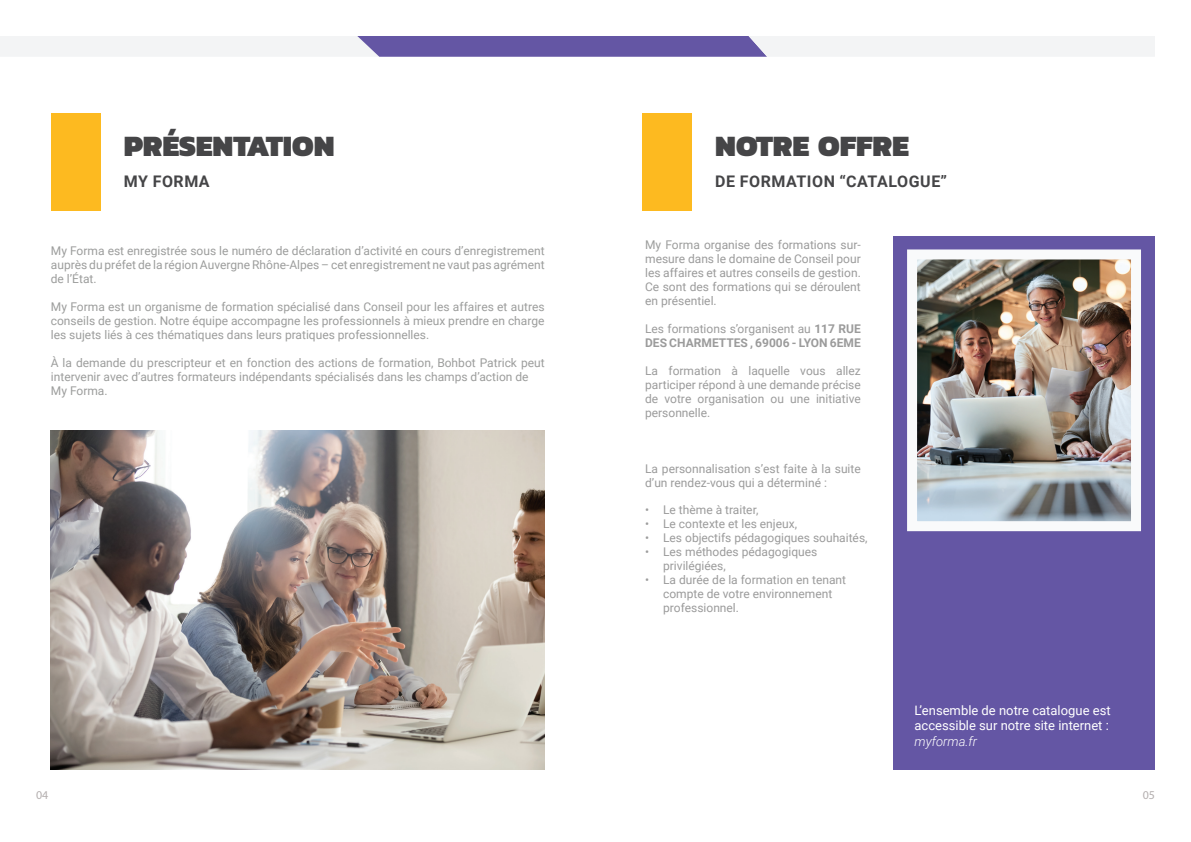
<style>
.page{position:relative;width:1191px;height:842px;background:#fff}
.page>*{position:absolute;margin:0;border:0;box-sizing:border-box;transform-origin:0 0}
.t1{font:900 30px "Kanit";color:#454547}
.t2{font:700 16px "Roboto";letter-spacing:.035em;color:#454547}
.t3{font:13px/15.6px "Roboto";color:#fff}
.t4{font:italic 300 13px "Roboto";color:#fff}
.t5{font:12px/14px "Roboto";color:#9c9d9c;text-align:justify}
.t6{font:12px/14px "Roboto";color:#9b9b9b}
.t7{font:700 12px/14px "Roboto";color:#9b9b9b}
.t8{font:12px "Myriad Pro";color:#b4afaf}
.s1{color:#9c9d9c}
.s2{font-weight:400}
</style>
<div class="page">
<div style="left:51px;top:113px;width:49px;height:97px;background:#fdba20"></div>
<img style="left:51px;top:431px;width:493px;height:339px">
<svg style="left:0;top:36px;width:1155px;height:21px"></svg>
<div style="left:893px;top:236px;width:262px;height:534px;background:#6456a4"></div>
<img style="left:918px;top:260px;width:212px;height:260px">
<div style="left:907px;top:249px;width:234px;height:282px;border:10px solid #f9fafb"></div>
<div style="left:642px;top:113px;width:50px;height:97px;background:#fdba20"></div>
<h1 class="t1" style="left:124px;top:121px;width:212px">PRÉSENTATION</h1>
<h2 class="t2" style="left:124px;top:170px;width:88px">MY FORMA</h2>
<p class="t5" style="left:51px;top:243px;width:495px">My Forma est enregistrée sous le numéro de déclaration d’activité en cours d’enregistrement auprès du préfet de la région Auvergne Rhône-Alpes – cet enregistrement ne vaut pas agrément de l’État.</p>
<p class="t5" style="left:51px;top:299px;width:495px">My Forma est un organisme de formation spécialisé dans Conseil pour les affaires et autres conseils de gestion. Notre équipe accompagne les professionnels à mieux prendre en charge les sujets liés à ces thématiques dans leurs pratiques professionnelles.</p>
<p class="t5" style="left:51px;top:355px;width:495px;text-align:left">À la demande du prescripteur et en fonction des actions de formation, Bohbot Patrick peut intervenir avec d’autres formateurs indépendants spécialisés dans les champs d’action de<br>My Forma.</p>
<p class="t8" style="left:36px;top:787px;width:14px">04</p>
<h1 class="t1" style="left:715px;top:121px;width:195px">NOTRE OFFRE</h1>
<h2 class="t2" style="left:715px;top:170px;width:233px">DE FORMATION “CATALOGUE”</h2>
<p class="t6" style="left:645px;top:237px;width:217px;text-align:justify"><span class="s1">My Forma</span> organise des formations sur&shy;mesure dans le domaine de Conseil pour les affaires et autres conseils de gestion.<br>Ce sont des formations qui se déroulent en présentiel.</p>
<p class="t7" style="left:645px;top:321px;width:217px"><span class="s2">Les formations s’organisent au</span> 117 RUE<br>DES CHARMETTES , 69006 - LYON 6EME</p>
<p class="t6" style="left:645px;top:363px;width:217px;text-align:justify">La formation à laquelle vous allez participer répond à une demande précise de votre organisation ou une initiative personnelle.</p>
<p class="t6" style="left:645px;top:461px;width:217px">La personnalisation s’est faite à la suite d’un rendez-vous qui a déterminé :</p>
<p class="t6" style="left:645px;top:502px;width:115px">• Le thème à traiter,</p>
<p class="t6" style="left:645px;top:516px;width:153px">• Le contexte et les enjeux,</p>
<p class="t6" style="left:645px;top:530px;width:224px">• Les objectifs pédagogiques souhaités,</p>
<p class="t6" style="left:663px;top:544px;width:156px;text-indent:-18px">• Les méthodes pédagogiques privilégiées,</p>
<p class="t6" style="left:663px;top:572px;width:184px;text-indent:-18px">• La durée de la formation en tenant compte de votre environnement professionnel.</p>
<p class="t3" style="left:914px;top:702px;width:198px">L’ensemble de notre catalogue est accessible sur notre site internet :</p>
<p class="t4" style="left:914px;top:732px;width:64px">myforma.fr</p>
<p class="t8" style="left:1142px;top:787px;width:14px">05</p>
</div>
